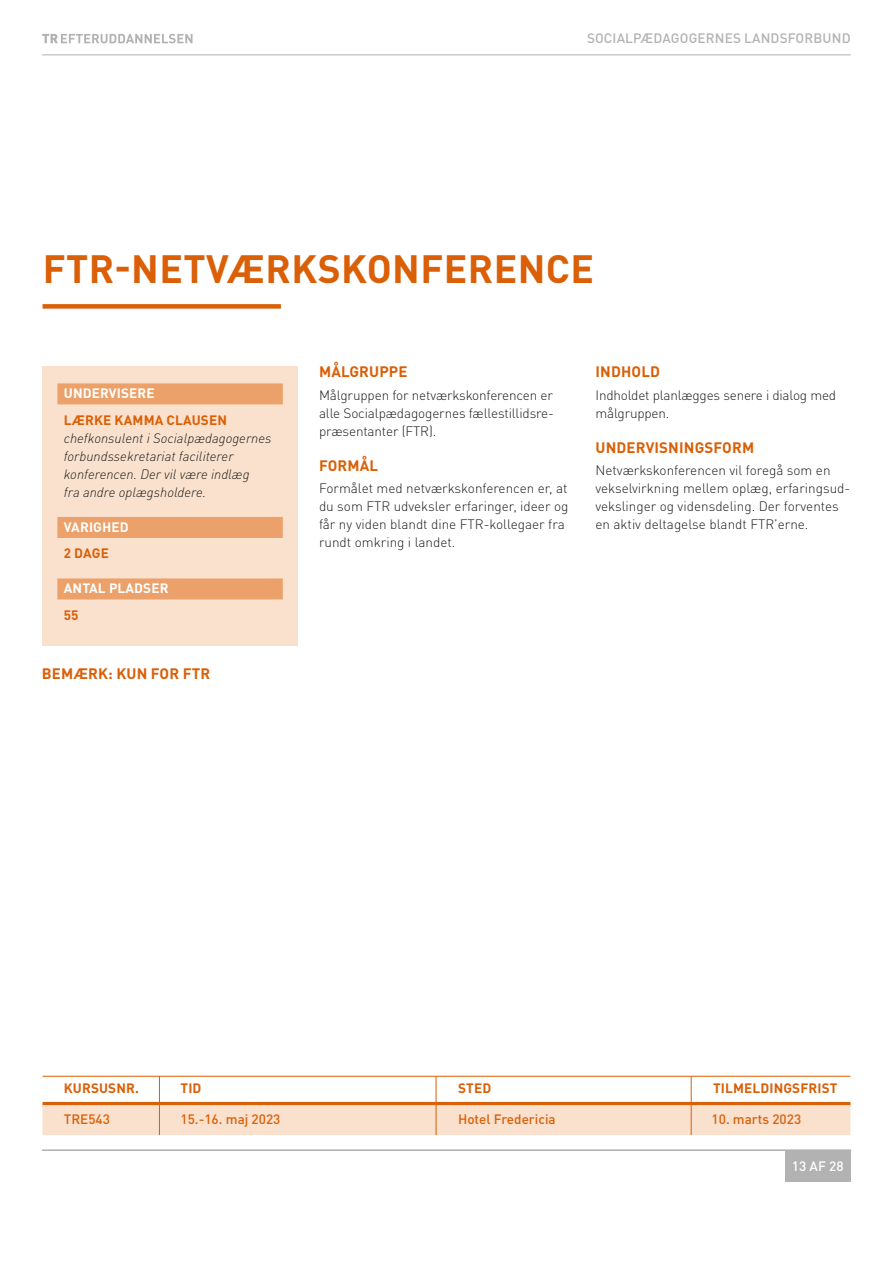
<style>
.page{position:relative;width:893px;height:1263px;background:#fff}
.page>*{position:absolute;margin:0;border:0;box-sizing:border-box;transform-origin:0 0}
.t1{font:700 39px "DINOT";letter-spacing:.01em;color:#da5f06}
.t2{font:700 15px "DINOT";letter-spacing:.01em;color:#da5f06}
.t3{font:300 13.5px/18px "DINOT";color:#1d1d1b}
.t4{font:italic 300 13.5px/18px "DINOT";color:#1d1d1b}
.t5{font:700 13.5px "DINOT";letter-spacing:.01em;color:#da5f06}
.t6{font:500 13.5px "DINOT";color:#da5f06}
.t7{font:700 13.5px "DINOT";letter-spacing:.01em;color:#fff}
.t8{font:500 13.5px "DINOT";letter-spacing:.01em;color:#b3b2b2}
.t9{font:500 13.5px "DINOT";color:#fff}
</style>
<div class="page">
<hr style="left:42px;top:55px;width:809px;height:1px;background:#b3b2b2">
<div style="left:785px;top:1151px;width:66px;height:31px;background:#b3b2b2"></div>
<svg style="left:42px;top:34px;width:150px;height:9px"></svg>
<hr style="left:43px;top:1150px;width:808px;height:1px;background:#b3b2b2">
<hr style="left:42px;top:1150px;width:808px;height:1px;background:#b3b2b2">
<div style="left:43px;top:304px;width:238px;height:5px;background:#da5f06"></div>
<hr style="left:43px;top:1076px;width:807px;height:1px;background:#da5f06">
<hr style="left:43px;top:1102px;width:807px;height:4px;background:#da5f06">
<div style="left:43px;top:1105px;width:807px;height:30px;background:#fae1cd"></div>
<hr style="left:159px;top:1076px;width:1px;height:59px;background:#da5f06">
<hr style="left:436px;top:1076px;width:1px;height:59px;background:#da5f06">
<hr style="left:691px;top:1076px;width:1px;height:59px;background:#da5f06">
<div style="left:42px;top:367px;width:256px;height:279px;background:#fae1cd"></div>
<div style="left:57px;top:383px;width:226px;height:21px;background:#eba169"></div>
<div style="left:57px;top:517px;width:226px;height:21px;background:#eba169"></div>
<div style="left:57px;top:578px;width:226px;height:21px;background:#eba169"></div>
<p class="t8" style="left:587px;top:30px;width:265px">SOCIALPÆDAGOGERNES LANDSFORBUND</p>
<h1 class="t1" style="left:43px;top:243px;width:553px">FTR-NETVÆRKSKONFERENCE</h1>
<p class="t7" style="left:64px;top:385px;width:92px">UNDERVISERE</p>
<p class="t5" style="left:64px;top:411px;width:165px">LÆRKE KAMMA CLAUSEN</p>
<p class="t4" style="left:64px;top:428px;width:209px">chefkonsulent i Socialpædagogernes forbundssekretariat faciliterer konferencen. Der vil være indlæg<br>fra andre oplægsholdere.</p>
<p class="t7" style="left:64px;top:518px;width:66px">VARIGHED</p>
<p class="t5" style="left:64px;top:545px;width:47px">2 DAGE</p>
<p class="t7" style="left:64px;top:580px;width:106px">ANTAL PLADSER</p>
<p class="t5" style="left:64px;top:606px;width:16px">55</p>
<p class="t2" style="left:42px;top:663px;width:170px">BEMÆRK: KUN FOR FTR</p>
<p class="t2" style="left:319px;top:362px;width:90px">MÅLGRUPPE</p>
<p class="t3" style="left:319px;top:385px;width:236px;text-align:justify">Målgruppen for netværkskonferencen er alle Socialpædagogernes fællestillidsre&shy;præsentanter (FTR).</p>
<p class="t2" style="left:319px;top:455px;width:61px">FORMÅL</p>
<p class="t3" style="left:319px;top:478px;width:251px">Formålet med netværkskonferencen er, at du som FTR udveksler erfaringer, ideer og får ny viden blandt dine FTR-kollegaer fra rundt omkring i landet.</p>
<p class="t2" style="left:596px;top:362px;width:66px">INDHOLD</p>
<p class="t3" style="left:595px;top:385px;width:242px">Indholdet planlægges senere i dialog med målgruppen.</p>
<p class="t2" style="left:596px;top:437px;width:160px">UNDERVISNINGSFORM</p>
<p class="t3" style="left:595px;top:460px;width:256px">Netværkskonferencen vil foregå som en vekselvirkning mellem oplæg, erfaringsud&shy;vekslinger og vidensdeling. Der forventes en aktiv deltagelse blandt FTR’erne.</p>
<p class="t5" style="left:64px;top:1080px;width:77px">KURSUSNR.</p>
<p class="t5" style="left:181px;top:1080px;width:22px">TID</p>
<p class="t5" style="left:458px;top:1080px;width:35px">STED</p>
<p class="t5" style="left:713px;top:1080px;width:126px">TILMELDINGSFRIST</p>
<p class="t6" style="left:64px;top:1111px;width:48px">TRE543</p>
<p class="t6" style="left:181px;top:1111px;width:101px">15.-16. maj 2023</p>
<p class="t6" style="left:458px;top:1111px;width:99px">Hotel Fredericia</p>
<p class="t6" style="left:712px;top:1111px;width:91px">10. marts 2023</p>
<p class="t9" style="left:792px;top:1157px;width:53px">13 AF 28</p>
</div>
